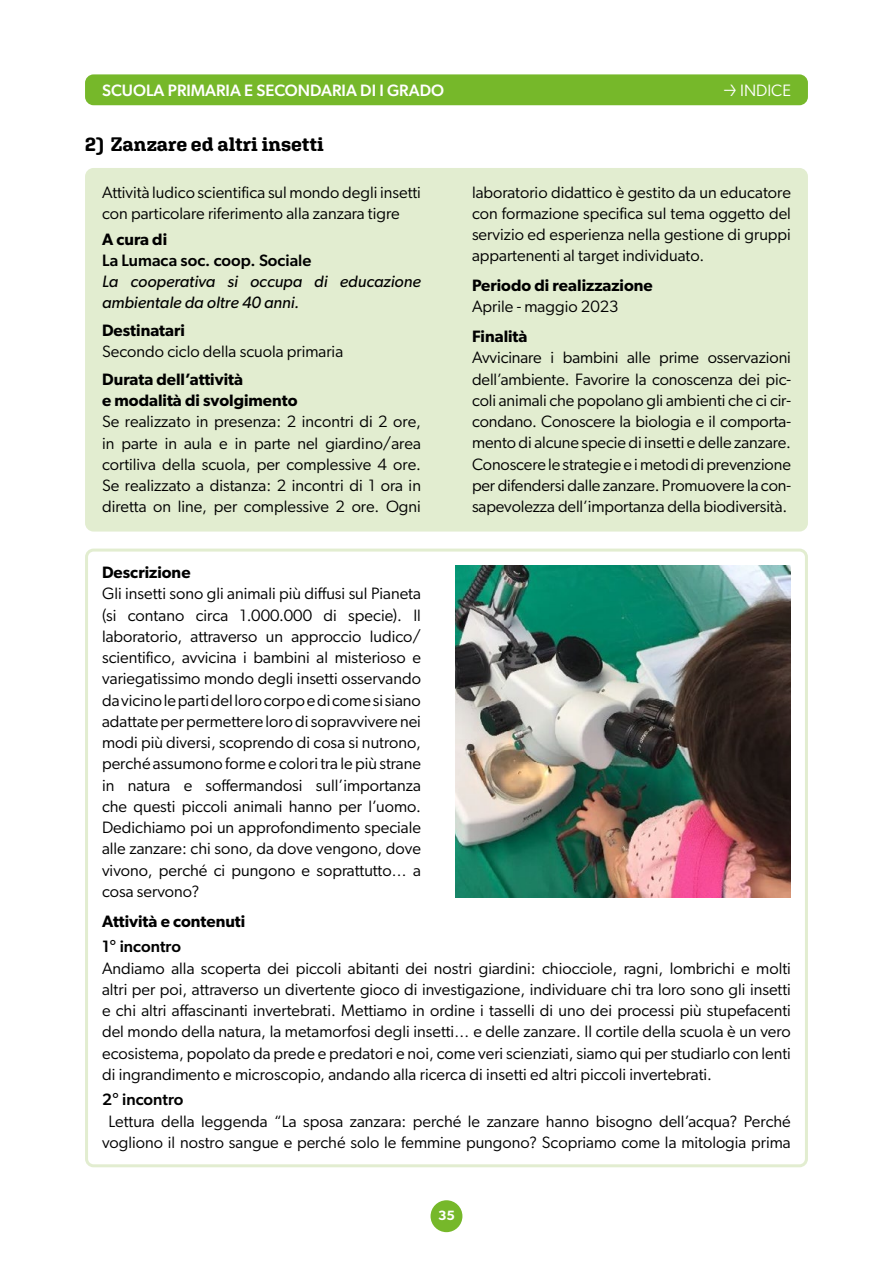
<style>
.page{position:relative;width:893px;height:1263px;background:#fff}
.page>*{position:absolute;margin:0;border:0;box-sizing:border-box;transform-origin:0 0}
.t1{font:700 19.5px "Aglet Slab";color:#000}
.t2{font:16.5px/21.3px "Gibson";color:#000;text-align:justify}
.t3{font:600 16.5px/21.3px "Gibson";color:#000}
.t4{font:italic 16.5px/21.3px "Gibson";color:#000}
.t5{font:500 16.5px "Gibson";color:#000}
.t6{font:500 16.5px "Gibson";color:#fff}
.t7{font:16.5px "Gibson";color:#fff}
.t8{font:600 13.5px "Gibson";color:#fff}
.s1{font-family:"Bernino Sans";font-stretch:condensed}
</style>
<div class="page">
<img style="left:455px;top:566px;width:336px;height:331px">
<div style="left:431px;top:1200px;width:31px;height:32px;background:#76b82a;border-radius:50%"></div>
<div style="left:85px;top:74px;width:723px;height:31px;background:#76b82a;border-radius:9px"></div>
<div style="left:85px;top:168px;width:723px;height:363px;background:#e2edd0;border-radius:9px"></div>
<div style="left:85px;top:549px;width:723px;height:618px;border:3px solid #e2edd0;border-radius:7px"></div>
<p class="t6" style="left:102px;top:80px;width:344px">SCUOLA PRIMARIA E SECONDARIA DI I GRADO</p>
<p class="t7" style="left:723px;top:80px;width:69px"><span class="s1">→</span> INDICE</p>
<p class="t1" style="left:85px;top:132px;width:240px">2) Zanzare ed altri insetti</p>
<p class="t2" style="left:102px;top:181px;width:320px">Attività ludico scientifica sul mondo degli insetti con particolare riferimento alla zanzara tigre</p>
<p class="t3" style="left:102px;top:228px;width:67px">A cura di</p>
<p class="t5" style="left:102px;top:250px;width:211px">La Lumaca soc. coop. Sociale</p>
<p class="t4" style="left:102px;top:270px;width:320px">La cooperativa si occupa di educazione ambientale da oltre 40 anni.</p>
<p class="t3" style="left:102px;top:319px;width:84px">Destinatari</p>
<p class="t2" style="left:102px;top:341px;width:243px">Secondo ciclo della scuola primaria</p>
<p class="t3" style="left:102px;top:368px;width:197px">Durata dell’attività<br>e modalità di svolgimento</p>
<p class="t2" style="left:102px;top:411px;width:320px">Se realizzato in presenza: 2 incontri di 2 ore, in parte in aula e in parte nel giardino/area cortiliva della scuola, per complessive 4 ore.<br>Se realizzato a distanza: 2 incontri di 1 ora in diretta on line, per complessive 2 ore. Ogni</p>
<p class="t2" style="left:472px;top:181px;width:320px">laboratorio didattico è gestito da un educatore con formazione specifica sul tema oggetto del servizio ed esperienza nella gestione di gruppi appartenenti al target individuato.</p>
<p class="t3" style="left:472px;top:274px;width:182px">Periodo di realizzazione</p>
<p class="t2" style="left:472px;top:296px;width:148px">Aprile - maggio 2023</p>
<p class="t3" style="left:472px;top:325px;width:57px">Finalità</p>
<p class="t2" style="left:472px;top:347px;width:320px">Avvicinare i bambini alle prime osservazioni dell’ambiente. Favorire la conoscenza dei pic&shy;coli animali che popolano gli ambienti che ci cir&shy;condano. Conoscere la biologia e il comporta&shy;mento di alcune specie di insetti e delle zanzare.<br>Conoscere le strategie e i metodi di prevenzione per difendersi dalle zanzare. Promuovere la con&shy;sapevolezza dell’importanza della biodiversità.</p>
<p class="t3" style="left:102px;top:561px;width:90px">Descrizione</p>
<p class="t2" style="left:102px;top:583px;width:320px">Gli insetti sono gli animali più diffusi sul Pianeta (si contano circa 1.000.000 di specie). Il laboratorio, attraverso un approccio ludico/ scientifico, avvicina i bambini al misterioso e variegatissimo mondo degli insetti osservando da vicino le parti del loro corpo e di come si siano adattate per permettere loro di sopravvivere nei modi più diversi, scoprendo di cosa si nutrono, perché assumono forme e colori tra le più strane in natura e soffermandosi sull’importanza che questi piccoli animali hanno per l’uomo.<br>Dedichiamo poi un approfondimento speciale alle zanzare: chi sono, da dove vengono, dove vivono, perché ci pungono e soprattutto… a cosa servono?</p>
<p class="t3" style="left:102px;top:910px;width:145px">Attività e contenuti</p>
<p class="t5" style="left:102px;top:937px;width:81px">1° incontro</p>
<p class="t2" style="left:102px;top:957px;width:690px">Andiamo alla scoperta dei piccoli abitanti dei nostri giardini: chiocciole, ragni, lombrichi e molti altri per poi, attraverso un divertente gioco di investigazione, individuare chi tra loro sono gli insetti e chi altri affascinanti invertebrati. Mettiamo in ordine i tasselli di uno dei processi più stupefacenti del mondo della natura, la metamorfosi degli insetti… e delle zanzare. Il cortile della scuola è un vero ecosistema, popolato da prede e predatori e noi, come veri scienziati, siamo qui per studiarlo con lenti di ingrandimento e microscopio, andando alla ricerca di insetti ed altri piccoli invertebrati.</p>
<p class="t5" style="left:102px;top:1090px;width:83px">2° incontro</p>
<p class="t2" style="left:102px;top:1110px;width:690px;text-align:center">Lettura della leggenda “La sposa zanzara: perché le zanzare hanno bisogno dell’acqua? Perché vogliono il nostro sangue e perché solo le femmine pungono? Scopriamo come la mitologia prima</p>
<p class="t8" style="left:438px;top:1208px;width:18px">35</p>
</div>
